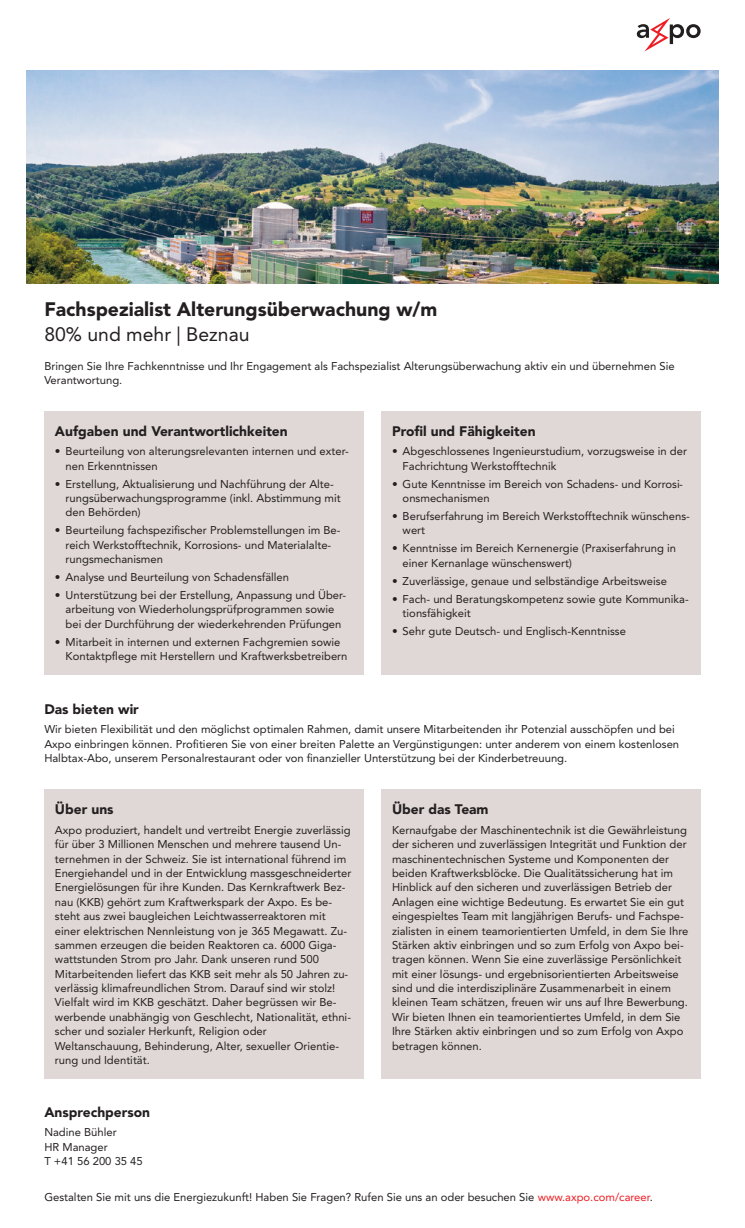
<style>
.page{position:relative;width:745px;height:1228px;background:#fff}
.page>*{position:absolute;margin:0;border:0;box-sizing:border-box;transform-origin:0 0}
.t1{font:900 19.38px "Avenir LT Std";color:#231f20}
.t2{font:19.38px "Avenir LT Std";color:#231f20}
.t3{font:900 13.75px "Avenir LT Std";color:#231f20}
.t4{font:11.25px/14.4px "Avenir LT Std";color:#231f20}
.s1{color:#ee1d23}
</style>
<div class="page">
<img style="left:27px;top:71px;width:691px;height:212px">
<svg style="left:636px;top:18px;width:64px;height:33px"></svg>
<div style="left:44px;top:789px;width:319px;height:289px;background:#e0d8d6"></div>
<div style="left:44px;top:411px;width:319px;height:263px;background:#e0d8d6"></div>
<div style="left:381px;top:411px;width:319px;height:263px;background:#e0d8d6"></div>
<div style="left:381px;top:789px;width:319px;height:289px;background:#e0d8d6"></div>
<h1 class="t1" style="left:44px;top:301px;width:394px">Fachspezialist Alterungsüberwachung w/m</h1>
<h1 class="t2" style="left:44px;top:326px;width:206px">80% und mehr | Beznau</h1>
<p class="t4" style="left:44px;top:359px;width:631px">Bringen Sie Ihre Fachkenntnisse und Ihr Engagement als Fachspezialist Alterungsüberwachung aktiv ein und übernehmen Sie<br>Verantwortung.</p>
<p class="t3" style="left:55px;top:425px;width:234px">Aufgaben und Verantwortlichkeiten</p>
<p class="t4" style="left:66px;top:445px;width:284px;text-indent:-11px">• Beurteilung von alterungsrelevanten internen und exter&shy;nen Erkenntnissen</p>
<p class="t4" style="left:66px;top:477px;width:276px;text-indent:-11px">• Erstellung, Aktualisierung und Nachführung der Alte&shy;rungsüberwachungsprogramme (inkl. Abstimmung mit den Behörden)</p>
<p class="t4" style="left:66px;top:524px;width:276px;text-indent:-11px">• Beurteilung fachspezifischer Problemstellungen im Be&shy;reich Werkstofftechnik, Korrosions- und Materialalte&shy;rungsmechanismen</p>
<p class="t4" style="left:55px;top:570px;width:235px">• Analyse und Beurteilung von Schadensfällen</p>
<p class="t4" style="left:55px;top:588px;width:292px;text-align:center">• Unterstützung bei der Erstellung, Anpassung und Über&shy;arbeitung von Wiederholungsprüfprogrammen sowie<br>bei der Durchführung der wiederkehrenden Prüfungen</p>
<p class="t4" style="left:66px;top:635px;width:283px;text-indent:-11px">• Mitarbeit in internen und externen Fachgremien sowie<br>Kontaktpflege mit Herstellern und Kraftwerksbetreibern</p>
<p class="t3" style="left:392px;top:425px;width:145px">Profil und Fähigkeiten</p>
<p class="t4" style="left:402px;top:445px;width:286px;text-indent:-11px">• Abgeschlossenes Ingenieurstudium, vorzugsweise in der<br>Fachrichtung Werkstofftechnik</p>
<p class="t4" style="left:402px;top:477px;width:281px;text-indent:-11px">• Gute Kenntnisse im Bereich von Schadens- und Korrosi&shy;onsmechanismen</p>
<p class="t4" style="left:402px;top:509px;width:288px;text-indent:-11px">• Berufserfahrung im Bereich Werkstofftechnik wünschens&shy;wert</p>
<p class="t4" style="left:402px;top:542px;width:275px;text-indent:-11px">• Kenntnisse im Bereich Kernenergie (Praxiserfahrung in einer Kernanlage wünschenswert)</p>
<p class="t4" style="left:392px;top:574px;width:276px">• Zuverlässige, genaue und selbständige Arbeitsweise</p>
<p class="t4" style="left:402px;top:592px;width:287px;text-indent:-11px">• Fach- und Beratungskompetenz sowie gute Kommunika&shy;tionsfähigkeit</p>
<p class="t4" style="left:392px;top:624px;width:235px">• Sehr gute Deutsch- und Englisch-Kenntnisse</p>
<p class="t3" style="left:44px;top:703px;width:96px">Das bieten wir</p>
<p class="t4" style="left:44px;top:723px;width:636px">Wir bieten Flexibilität und den möglichst optimalen Rahmen, damit unsere Mitarbeitenden ihr Potenzial ausschöpfen und bei<br>Axpo einbringen können. Profitieren Sie von einer breiten Palette an Vergünstigungen: unter anderem von einem kostenlosen<br>Halbtax-Abo, unserem Personalrestaurant oder von finanzieller Unterstützung bei der Kinderbetreuung.</p>
<p class="t3" style="left:392px;top:803px;width:98px">Über das Team</p>
<p class="t4" style="left:392px;top:823px;width:298px">Kernaufgabe der Maschinentechnik ist die Gewährleistung der sicheren und zuverlässigen Integrität und Funktion der maschinentechnischen Systeme und Komponenten der beiden Kraftwerksblöcke. Die Qualitätssicherung hat im Hinblick auf den sicheren und zuverlässigen Betrieb der Anlagen eine wichtige Bedeutung. Es erwartet Sie ein gut eingespieltes Team mit langjährigen Berufs- und Fachspe&shy;zialisten in einem teamorientierten Umfeld, in dem Sie Ihre Stärken aktiv einbringen und so zum Erfolg von Axpo bei&shy;tragen können. Wenn Sie eine zuverlässige Persönlichkeit mit einer lösungs- und ergebnisorientierten Arbeitsweise sind und die interdisziplinäre Zusammenarbeit in einem kleinen Team schätzen, freuen wir uns auf Ihre Bewerbung.<br>Wir bieten Ihnen ein teamorientiertes Umfeld, in dem Sie Ihre Stärken aktiv einbringen und so zum Erfolg von Axpo betragen können.</p>
<p class="t3" style="left:55px;top:803px;width:60px">Über uns</p>
<p class="t4" style="left:55px;top:823px;width:298px">Axpo produziert, handelt und vertreibt Energie zuverlässig für über 3 Millionen Menschen und mehrere tausend Un&shy;ternehmen in der Schweiz. Sie ist international führend im Energiehandel und in der Entwicklung massgeschneiderter Energielösungen für ihre Kunden. Das Kernkraftwerk Bez&shy;nau (KKB) gehört zum Kraftwerkspark der Axpo. Es be&shy;steht aus zwei baugleichen Leichtwasserreaktoren mit einer elektrischen Nennleistung von je 365 Megawatt. Zu&shy;sammen erzeugen die beiden Reaktoren ca. 6000 Giga&shy;wattstunden Strom pro Jahr. Dank unseren rund 500<br>Mitarbeitenden liefert das KKB seit mehr als 50 Jahren zu&shy;verlässig klimafreundlichen Strom. Darauf sind wir stolz!<br>Vielfalt wird im KKB geschätzt. Daher begrüssen wir Be&shy;werbende unabhängig von Geschlecht, Nationalität, ethni&shy;scher und sozialer Herkunft, Religion oder Weltanschauung, Behinderung, Alter, sexueller Orientie&shy;rung und Identität.</p>
<p class="t3" style="left:44px;top:1105px;width:107px">Ansprechperson</p>
<p class="t4" style="left:44px;top:1125px;width:100px">Nadine Bühler<br>HR Manager<br>T +41 56 200 35 45</p>
<p class="t4" style="left:44px;top:1190px;width:609px">Gestalten Sie mit uns die Energiezukunft! Haben Sie Fragen? Rufen Sie uns an oder besuchen Sie <span class="s1">www.axpo.com/career</span>.</p>
</div>
